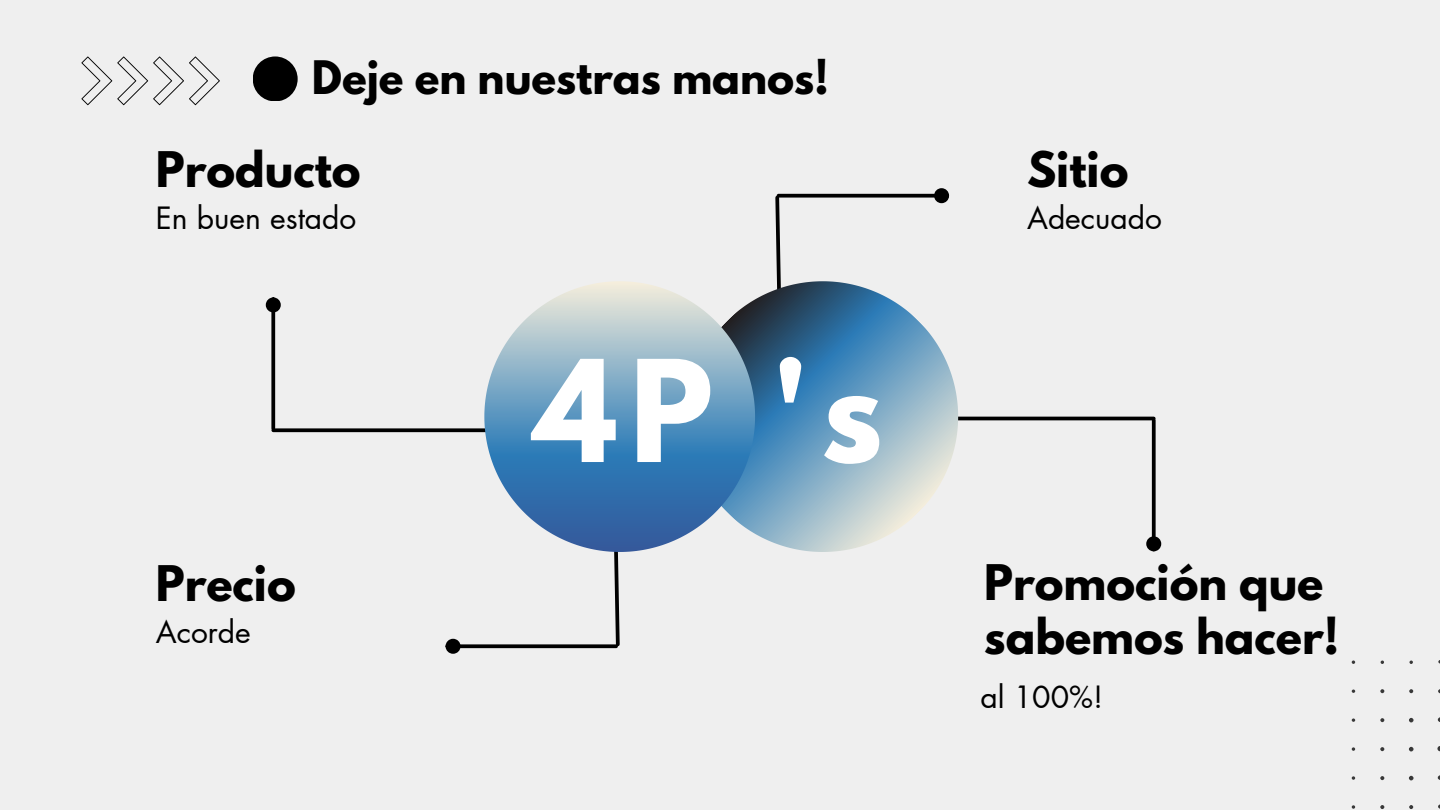
<style>
.page{position:relative;width:1440px;height:810px;background:#efefef}
.page>*{position:absolute;margin:0;border:0;box-sizing:border-box;transform-origin:0 0}
.t1{font:700 125.1px "League Spartan";color:#fff}
.t2{font:700 43.5px/53.2px "League Spartan";color:#000}
.t3{font:700 40.9px "League Spartan";color:#000}
.t4{font:30px "Futura LT Pro";color:#000}
</style>
<div class="page">
<hr style="left:809px;top:417px;width:345px;height:3px;background:#000">
<svg style="left:1152px;top:420px;width:4px;height:116px"></svg>
<div style="left:1148px;top:538px;width:11px;height:11px;background:#000;border-radius:50%"></div>
<div style="left:1146px;top:536px;width:15px;height:15px;border:4px solid #000;border-radius:50%"></div>
<svg style="left:775px;top:194px;width:5px;height:31px"></svg>
<svg style="left:755px;top:225px;width:259px;height:327px"></svg>
<svg style="left:273px;top:428px;width:211px;height:4px"></svg>
<svg style="left:614px;top:552px;width:6px;height:96px"></svg>
<svg style="left:461px;top:644px;width:155px;height:4px"></svg>
<div style="left:447px;top:641px;width:12px;height:11px;background:#000;border-radius:50%"></div>
<div style="left:446px;top:639px;width:15px;height:15px;border:4px solid #000;border-radius:50%"></div>
<svg style="left:484px;top:281px;width:271px;height:271px"></svg>
<svg style="left:271px;top:312px;width:4px;height:116px"></svg>
<div style="left:268px;top:299px;width:11px;height:12px;background:#000;border-radius:50%"></div>
<div style="left:266px;top:297px;width:15px;height:15px;border:4px solid #000;border-radius:50%"></div>
<svg style="left:779px;top:194px;width:155px;height:4px"></svg>
<div style="left:936px;top:190px;width:11px;height:11px;background:#000;border-radius:50%"></div>
<div style="left:934px;top:188px;width:15px;height:15px;border:4px solid #000;border-radius:50%"></div>
<svg style="left:81px;top:56px;width:139px;height:49px"></svg>
<svg style="left:1352px;top:660px;width:88px;height:149px"></svg>
<div style="left:253px;top:56px;width:45px;height:45px;background:#000;border-radius:50%"></div>
<p class="t3" style="left:312px;top:58px;width:518px">Deje en nuestras manos!</p>
<h2 class="t2" style="left:156px;top:148px;width:206px">Producto</h2>
<h2 class="t4" style="left:156px;top:204px;width:202px">En buen estado</h2>
<h2 class="t2" style="left:156px;top:562px;width:142px">Precio</h2>
<p class="t4" style="left:156px;top:619px;width:97px">Acorde</p>
<p class="t1" style="left:534px;top:349px;width:350px">4P 's</p>
<p class="t2" style="left:1027px;top:148px;width:103px">Sitio</p>
<p class="t4" style="left:1027px;top:204px;width:136px">Adecuado</p>
<p class="t2" style="left:984px;top:562px;width:356px">Promoción que sabemos hacer!</p>
<p class="t4" style="left:980px;top:683px;width:124px">al 100%!</p>
</div>
